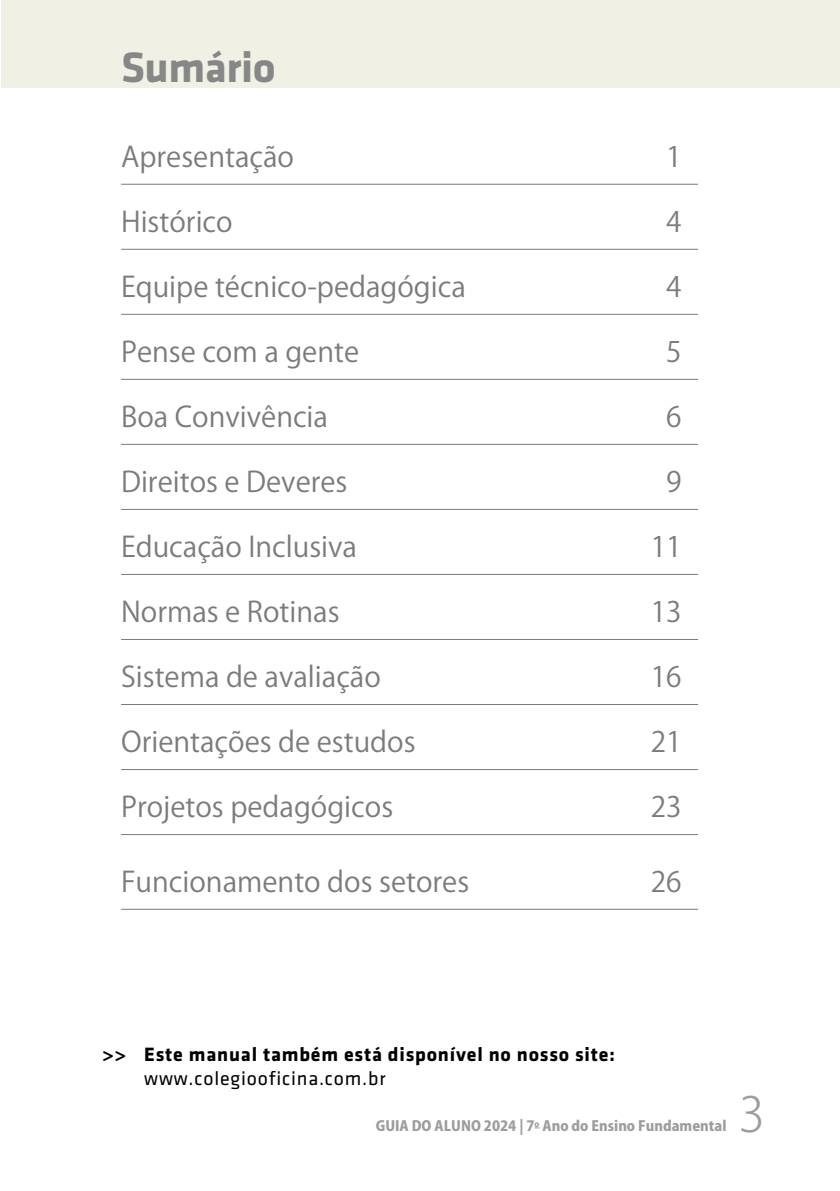
<style>
.page{position:relative;width:840px;height:1191px;background:#fff}
.page>*{position:absolute;margin:0;border:0;box-sizing:border-box;transform-origin:0 0}
.t1{font:300 48px "Koz Go Pro";color:#9d9d9c}
.t2{font:700 44px "Klavika";letter-spacing:-.01em;color:#878787}
.t3{font:28px "Koz Go Pr 6 N";color:#7c7b7b}
.t4{font:700 20px "Klavika";letter-spacing:.04em;color:#000}
.t5{font:20px "Klavika Regular OSF";letter-spacing:.04em;color:#000}
.t6{font:800 14px "Koz Go Pro";color:#9d9d9c}
</style>
<div class="page">
<div style="left:0;top:0;width:839px;height:88px;background:#f1f0e5"></div>
<hr style="left:121px;top:184px;width:576px;height:1px;background:#7c7b7b">
<hr style="left:121px;top:249px;width:576px;height:1px;background:#7c7b7b">
<hr style="left:121px;top:314px;width:576px;height:1px;background:#7c7b7b">
<hr style="left:121px;top:379px;width:576px;height:1px;background:#7c7b7b">
<hr style="left:121px;top:444px;width:576px;height:1px;background:#7c7b7b">
<hr style="left:121px;top:509px;width:576px;height:1px;background:#7c7b7b">
<hr style="left:121px;top:574px;width:576px;height:1px;background:#7c7b7b">
<hr style="left:121px;top:639px;width:576px;height:1px;background:#7c7b7b">
<hr style="left:121px;top:704px;width:576px;height:1px;background:#7c7b7b">
<hr style="left:121px;top:769px;width:576px;height:1px;background:#7c7b7b">
<hr style="left:121px;top:834px;width:576px;height:1px;background:#7c7b7b">
<hr style="left:121px;top:909px;width:576px;height:1px;background:#7c7b7b">
<img style="left:0;top:0;width:1px;height:88px">
<h2 class="t2" style="left:121px;top:43px;width:156px">Sumário</h2>
<p class="t3" style="left:121px;top:141px;width:174px">Apresentação</p>
<p class="t3" style="left:666px;top:141px;width:17px">1</p>
<p class="t3" style="left:121px;top:206px;width:113px">Histórico</p>
<p class="t3" style="left:666px;top:206px;width:17px">4</p>
<p class="t3" style="left:121px;top:271px;width:346px">Equipe técnico-pedagógica</p>
<p class="t3" style="left:666px;top:271px;width:17px">4</p>
<p class="t3" style="left:121px;top:336px;width:239px">Pense com a gente</p>
<p class="t3" style="left:666px;top:336px;width:17px">5</p>
<p class="t3" style="left:121px;top:401px;width:208px">Boa Convivência</p>
<p class="t3" style="left:666px;top:401px;width:17px">6</p>
<p class="t3" style="left:121px;top:466px;width:228px">Direitos e Deveres</p>
<p class="t3" style="left:665px;top:466px;width:17px">9</p>
<p class="t3" style="left:121px;top:531px;width:237px">Educação Inclusiva</p>
<p class="t3" style="left:650px;top:531px;width:32px">11</p>
<p class="t3" style="left:121px;top:596px;width:220px">Normas e Rotinas</p>
<p class="t3" style="left:650px;top:596px;width:32px">13</p>
<p class="t3" style="left:121px;top:661px;width:261px">Sistema de avaliação</p>
<p class="t3" style="left:650px;top:661px;width:32px">16</p>
<p class="t3" style="left:121px;top:726px;width:296px">Orientações de estudos</p>
<p class="t3" style="left:650px;top:726px;width:32px">21</p>
<p class="t3" style="left:121px;top:791px;width:273px">Projetos pedagógicos</p>
<p class="t3" style="left:650px;top:791px;width:32px">23</p>
<p class="t3" style="left:121px;top:866px;width:349px">Funcionamento dos setores</p>
<p class="t3" style="left:650px;top:866px;width:32px">26</p>
<p class="t4" style="left:102px;top:1043px;width:513px">&gt;&gt; Este manual também está disponível no nosso site:</p>
<p class="t5" style="left:144px;top:1067px;width:242px">www.colegiooficina.com.br</p>
<p class="t6" style="left:375px;top:1117px;width:352px">GUIA DO ALUNO 2024 | 7<sup>o</sup> Ano do Ensino Fundamental</p>
<h1 class="t1" style="left:738px;top:1083px;width:28px">3</h1>
</div>
